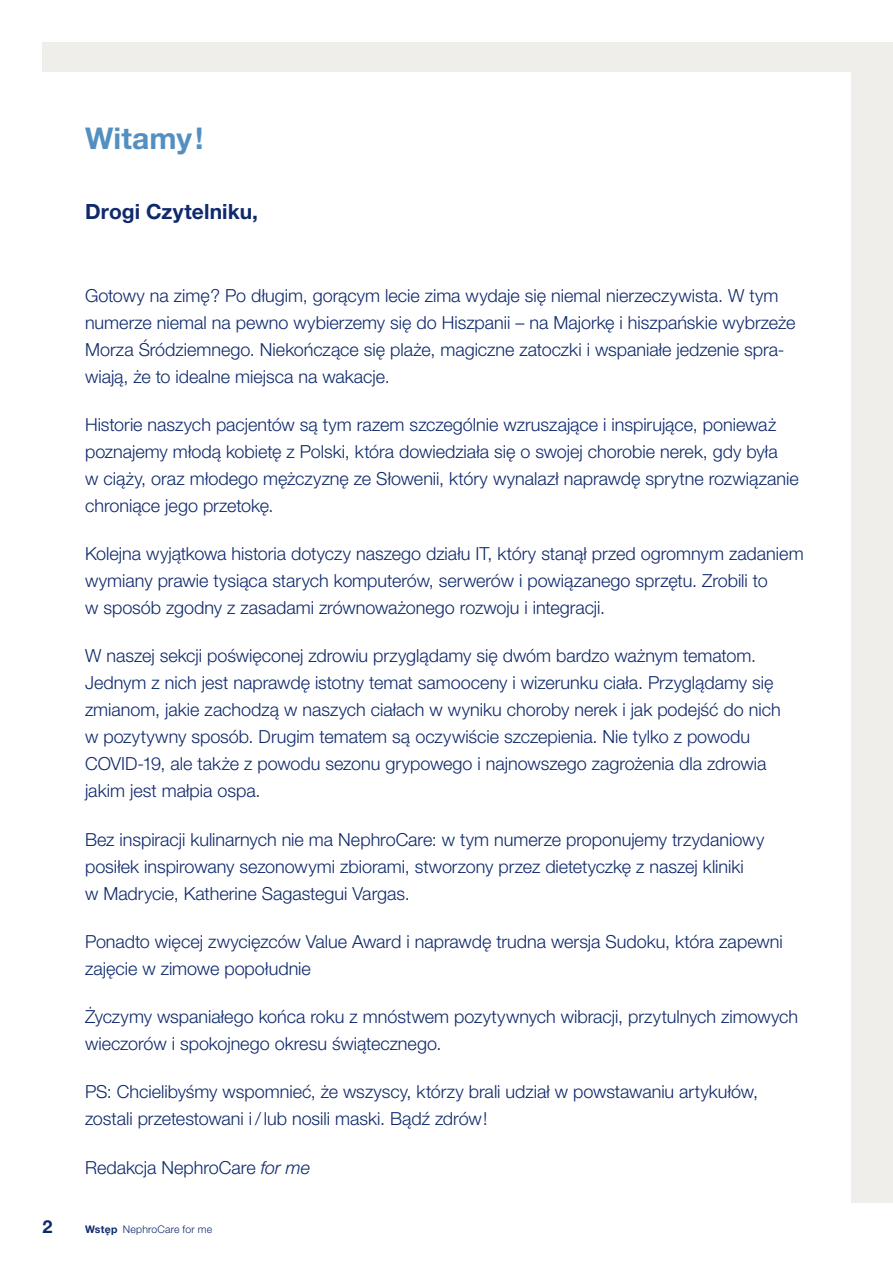
<style>
.page{position:relative;width:893px;height:1263px;background:#fff}
.page>*{position:absolute;margin:0;border:0;box-sizing:border-box;transform-origin:0 0}
.t1{font:700 30px "Helvetica Neue LT Pro";letter-spacing:.005em;color:#538fc1}
.t2{font:700 21px "Helvetica Neue LT Pro";letter-spacing:.005em;color:#0f296c}
.t3{font:300 18px/27px "Helvetica Neue LT Pro";color:#0f296c}
.t4{font:700 18px "Helvetica Neue LT Pro";color:#0f296c}
.t5{font:300 10.5px "Helvetica Neue LT Pro";letter-spacing:.02em;color:#0f296c}
.s1{font-style:italic}
.s2{font-weight:700}
</style>
<div class="page">
<div style="left:43px;top:43px;width:850px;height:1160px;background:#f0eeeb"></div>
<div style="left:0;top:72px;width:850px;height:1131px;background:#fff"></div>
<h1 class="t1" style="left:85px;top:119px;width:120px">Witamy!</h1>
<p class="t2" style="left:85px;top:199px;width:175px">Drogi Czytelniku,</p>
<p class="t3" style="left:85px;top:281px;width:712px">Gotowy na zimę? Po długim, gorącym lecie zima wydaje się niemal nierzeczywista. W tym numerze niemal na pewno wybierzemy się do Hiszpanii – na Majorkę i hiszpańskie wybrzeże Morza Śródziemnego. Niekończące się plaże, magiczne zatoczki i wspaniałe jedzenie spra&shy;wiają, że to idealne miejsca na wakacje.</p>
<p class="t3" style="left:85px;top:410px;width:715px">Historie naszych pacjentów są tym razem szczególnie wzruszające i inspirujące, ponieważ poznajemy młodą kobietę z Polski, która dowiedziała się o swojej chorobie nerek, gdy była<br>w ciąży, oraz młodego mężczyznę ze Słowenii, który wynalazł naprawdę sprytne rozwiązanie chroniące jego przetokę.</p>
<p class="t3" style="left:85px;top:540px;width:720px">Kolejna wyjątkowa historia dotyczy naszego działu IT, który stanął przed ogromnym zadaniem wymiany prawie tysiąca starych komputerów, serwerów i powiązanego sprzętu. Zrobili to<br>w sposób zgodny z zasadami zrównoważonego rozwoju i integracji.</p>
<p class="t3" style="left:85px;top:642px;width:697px">W naszej sekcji poświęconej zdrowiu przyglądamy się dwóm bardzo ważnym tematom.<br>Jednym z nich jest naprawdę istotny temat samooceny i wizerunku ciała. Przyglądamy się zmianom, jakie zachodzą w naszych ciałach w wyniku choroby nerek i jak podejść do nich w pozytywny sposób. Drugim tematem są oczywiście szczepienia. Nie tylko z powodu COVID-19, ale także z powodu sezonu grypowego i najnowszego zagrożenia dla zdrowia jakim jest małpia ospa.</p>
<p class="t3" style="left:85px;top:825px;width:681px">Bez inspiracji kulinarnych nie ma NephroCare: w tym numerze proponujemy trzydaniowy posiłek inspirowany sezonowymi zbiorami, stworzony przez dietetyczkę z naszej kliniki<br>w Madrycie, Katherine Sagastegui Vargas.</p>
<p class="t3" style="left:85px;top:927px;width:699px">Ponadto więcej zwycięzców Value Award i naprawdę trudna wersja Sudoku, która zapewni zajęcie w zimowe popołudnie</p>
<p class="t3" style="left:85px;top:1003px;width:715px">Życzymy wspaniałego końca roku z mnóstwem pozytywnych wibracji, przytulnych zimowych wieczorów i spokojnego okresu świątecznego.</p>
<p class="t3" style="left:85px;top:1078px;width:674px">PS: Chcielibyśmy wspomnieć, że wszyscy, którzy brali udział w powstawaniu artykułów, zostali przetestowani i / lub nosili maski. Bądź zdrów!</p>
<p class="t3" style="left:85px;top:1153px;width:226px">Redakcja NephroCare <span class="s1">for me</span></p>
<p class="t4" style="left:43px;top:1215px;width:12px">2</p>
<p class="t5" style="left:85px;top:1223px;width:129px"><span class="s2">Wstęp</span> NephroCare for me</p>
</div>
